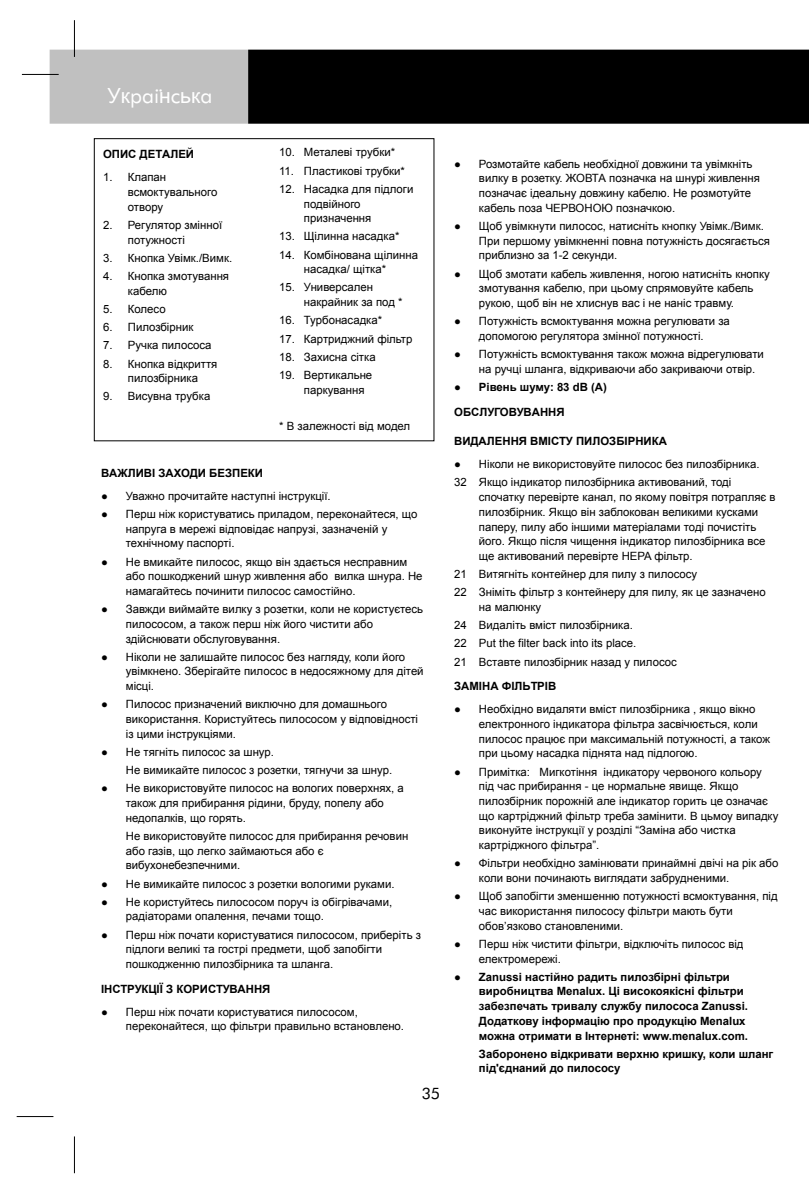
<style>
.page{position:relative;width:809px;height:1191px;background:#fff}
.page>*{position:absolute;margin:0;border:0;box-sizing:border-box;transform-origin:0 0}
.t1{font:21px "Futura Bk HU Book";letter-spacing:-.065em;color:#fff}
.t2{font:15.75px "Futura Bk HU Book";color:#000}
.t3{font:11.38px/14.7px "Arial";letter-spacing:-.01em;color:#000}
.t4{font:700 11.38px/14.7px "Arial";letter-spacing:-.005em;color:#000}
.t5{font:11.38px/14.7px "Arial";letter-spacing:-.03em;color:#000}
.t6{font:11.38px "Arial";letter-spacing:-.05em;color:#000}
.t7{font:700 11.38px "Arial";letter-spacing:.02em;color:#000}
.t8{font:700 11.38px "Arial";letter-spacing:-.095em;color:#000}
.t9{font:700 11.38px "Arial";letter-spacing:.015em;color:#000}
.t10{font:11.38px "Arial";letter-spacing:-.04em;color:#000}
.t11{font:700 11.38px "Arial";letter-spacing:-.035em;color:#000}
.s1{font-weight:400}
</style>
<div class="page">
<div style="left:50px;top:50px;width:198px;height:74px;background:#c0c0c0"></div>
<div style="left:248px;top:50px;width:561px;height:74px;background:#000"></div>
<hr style="left:74px;top:1136px;width:1px;height:37px;background:#000">
<hr style="left:17px;top:1116px;width:36px;height:1px;background:#000">
<hr style="left:22px;top:74px;width:37px;height:1px;background:#000">
<hr style="left:74px;top:20px;width:1px;height:37px;background:#000">
<div style="left:94px;top:138px;width:340px;height:303px;border:1px solid #000"></div>
<h1 class="t1" style="left:108px;top:86px;width:105px">Укр аїнська</h1>
<p class="t4" style="left:103px;top:147px;width:94px">ОПИС ДЕТА ЛЕЙ</p>
<p class="t3" style="left:128px;top:170px;width:90px;text-indent:-25px">1. Клапан<br>всм октува льного отвору</p>
<p class="t3" style="left:128px;top:218px;width:102px;text-indent:-25px">2. Регуля тор змінної потужності</p>
<p class="t3" style="left:103px;top:251px;width:131px">3. Кнопка Увім к./Вим к.</p>
<p class="t3" style="left:128px;top:269px;width:101px;text-indent:-25px">4. Кнопка зм отува ння ка белю</p>
<p class="t3" style="left:103px;top:302px;width:63px">5. Колесо</p>
<p class="t3" style="left:103px;top:320px;width:93px">6. Пилозбірник</p>
<p class="t3" style="left:103px;top:338px;width:108px">7. Ручка пилососа</p>
<p class="t3" style="left:103px;top:356px;width:114px;text-align:center">8. Кнопка відкриття пилозбірника</p>
<p class="t3" style="left:103px;top:389px;width:107px">9 . Висувна трубка</p>
<p class="t3" style="left:279px;top:145px;width:120px">10. Мета левітрубки*</p>
<p class="t10" style="left:279px;top:164px;width:130px">11. Пла стиковітрубки*</p>
<p class="t3" style="left:304px;top:181px;width:111px;text-indent:-25px">12. На са дка для підлоги подвійного<br>призна чення</p>
<p class="t3" style="left:279px;top:229px;width:124px">13. Щ ілинна на са дка *</p>
<p class="t3" style="left:279px;top:247px;width:138px;text-align:center">14. Комбінова на щ ілинна на са дка /щ ітка *</p>
<p class="t3" style="left:304px;top:280px;width:102px;text-indent:-25px">15. Универса лен<br>на кра йник за под *</p>
<p class="t3" style="left:279px;top:313px;width:107px">16. Турбона са дка *</p>
<p class="t3" style="left:279px;top:331px;width:134px">17. Ка ртриджнийф ільтр</p>
<p class="t3" style="left:279px;top:348px;width:96px;line-height:18.2px">18. За хисна сітка<br>19 . Вертика льне</p>
<p class="t3" style="left:304px;top:382px;width:60px">па ркува ння</p>
<p class="t3" style="left:279px;top:418px;width:132px">*В за лежностівід м одел</p>
<p class="t9" style="left:101px;top:466px;width:163px">ВА Ж ЛИВІЗАХОДИ БЕЗПЕКИ</p>
<p class="t6" style="left:101px;top:489px;width:234px">● Ува жно прочита йте на ступніінструкції.</p>
<p class="t3" style="left:126px;top:507px;width:292px;text-indent:-25px">● Перш ніж користува тись прила дом, перекона йтеся, щ о на пруга в м ережівідповіда є на прузі, за зна ченійу технічном у па спорті.</p>
<p class="t3" style="left:126px;top:554px;width:298px;text-indent:-25px">● Не вмика йте пилосос, я кщ о він зда є ться неспра вним<br>а бо пошкоджений шнур живлення а бо вилка шнура . Не на м а га йтесь починити пилососса м остійно.</p>
<p class="t3" style="left:126px;top:602px;width:299px;text-indent:-25px">● За вжди вийм а йте вилку з розетки, коли не користує тесь пилососом, а та кож перш ніж його чистити а бо<br>здійсню ва ти обслуговува ння .</p>
<p class="t3" style="left:126px;top:649px;width:301px;text-indent:-25px">● Ніколи не за лиша йте пилососбез на гля ду, коли його увім кнено. Зберіга йте пилососв нед ося жном у для дітей місці.</p>
<p class="t3" style="left:126px;top:697px;width:301px;text-indent:-25px">● Пилососпризна ченийвиклю чно для дом а шнього використа ння . Користуйтесь пилососом у від повідності із цим и інструкція м и.</p>
<p class="t3" style="left:126px;top:743px;width:268px;line-height:18.2px;text-indent:-25px">● Не тя гніть пилососза шнур.<br>Не вим ика йте пилососз розетки, тя гнучи за шнур.</p>
<p class="t3" style="left:126px;top:781px;width:277px;text-indent:-25px">● Не використовуйте пилососна вологихповерхня х, а та кож для прибира ння рідини, бруду, попелу а бо недопа лків, щ о горя ть.</p>
<p class="t3" style="left:126px;top:828px;width:284px">Не використовуйте пилососдля прибира ння речовин а бо га зів, щ о легко за йм а ю ться а бо є вибухонебезпечним и.</p>
<p class="t3" style="left:101px;top:876px;width:295px">● Не вимика йте пилососз розетки вологими рука ми.</p>
<p class="t3" style="left:126px;top:894px;width:268px;text-indent:-25px">● Не користуйтесь пилососом поруч із обігріва ча ми, ра діатора ми опа лення, печа ми тощ о.</p>
<p class="t3" style="left:126px;top:927px;width:296px;text-indent:-25px">● Перш ніж поча ти користува тися пилососом , приберіть з підлоги великіта гостріпредм ети, щ об за побігти пошкодженню пилозбірника та шла нга .</p>
<p class="t8" style="left:101px;top:982px;width:170px">ІНСТРУКЦІЇЗ КОРИСТУВАННЯ</p>
<p class="t3" style="left:126px;top:1004px;width:280px;text-indent:-25px">● Перш ніж поча ти користува тися пилососом , перекона йтеся , щ о ф ільтри пра вильно вста новлено.</p>
<h2 class="t2" style="left:421px;top:1086px;width:20px">35</h2>
<p class="t3" style="left:479px;top:156px;width:280px;text-indent:-25px">● Розм ота йте ка бель необхідноїд овжини та увім кніть вилку в розетку. Ж ОВТА позна чка на шнуріживлення позна ча є ідеа льну довжину ка белю . Не розм отуйте ка бель поза ЧЕРВОНОЮ позна чкою .</p>
<p class="t3" style="left:479px;top:219px;width:290px;text-indent:-25px">● Щ об увім кнути пилосос, на тисніть кнопку Увім к./Вим к.<br>При першом у увім кненніповна потужність д ося га є ться приблизно за 1-2 секунди.</p>
<p class="t3" style="left:479px;top:266px;width:293px;text-indent:-25px">● Щ об зм ота ти ка бель живлення , ногою на тисніть кнопку зм отува ння ка белю , при цьом у спря м овуйте ка бель рукою , щ об він не хлиснув ва сіне на ністра вм у.</p>
<p class="t3" style="left:454px;top:314px;width:275px;text-align:center">● Потужність всм октува ння м ожна регулю ва ти за допомогою регуля тора змінноїпотужності.</p>
<p class="t5" style="left:479px;top:347px;width:287px;text-indent:-25px">● Потужність всм октува ння та кож м ожна від регулю ва ти на ручцішла нга , відкрива ю чи а бо за крива ю чи отвір.</p>
<p class="t4" style="left:454px;top:374px;width:155px;line-height:24.7px"><span class="s1">●</span> Рівень шуму: 83 dB (A)<br>ОБСЛУГОВУВАННЯ</p>
<p class="t7" style="left:454px;top:435px;width:212px">ВИДА ЛЕННЯ ВМІСТУ ПИЛОЗБІРНИКА</p>
<p class="t3" style="left:454px;top:455px;width:307px;line-height:18.2px">● Ніколи не використовуйте пилососбез пилозбірника .<br>32 Я кщ о індика тор пилозбірника а ктивова ний, тоді</p>
<p class="t3" style="left:479px;top:490px;width:298px">споча тку перевірте ка на л, по я кому повітря потра пляє в пилозбірник. Я кщ о він за блокова н великим и куска м и<br>па перу, пилу а бо іншим и м а теріа ла м и тодіпочистіть його. Я кщ о після чищ ення індика тор пилозбірника все<br>щ е а ктивова нийперевірте H EPA ф ільтр.</p>
<p class="t3" style="left:454px;top:565px;width:312px;line-height:18.2px">21 Витя гніть контейнер для пилу з пилососу<br>22 Зніміть ф ільтр з контейнеру для пилу, я к це за зна чено</p>
<p class="t3" style="left:454px;top:598px;width:228px;line-height:18.2px;text-indent:25px">на малюнку<br>24 Вид а літь вміст пилозбірника .<br>22 Putth e filte rback into its place .<br>21 Вста вте пилозбірник на за д у пилосос</p>
<p class="t11" style="left:454px;top:680px;width:103px">ЗА МІНА Ф ІЛЬТРІВ</p>
<p class="t3" style="left:479px;top:702px;width:291px;text-indent:-25px">● Необхідно вид а ля ти вміст пилозбірника , я кщ о вікно електронного індика тора ф ільтра за свічю є ться , коли пилососпра цю є при ма ксима льнійпотужності, а та кож при цьому насадка піднята над підлогою .</p>
<p class="t3" style="left:479px;top:764px;width:302px;text-indent:-25px">● Примітка : Мигкотіння індика тору червоного кольору під ча сприбира ння - це норма льне я вищ е. Я кщ о пилозбірник порожнійа ле індика тор горить це озна ча є<br>щ о ка ртріджнийф ільтр треба за мінити. В цьм оу випа дку виконуйте інструкціїу розділі“За м іна а бо чистка<br>ка ртріджного ф ільтра ”.</p>
<p class="t3" style="left:479px;top:856px;width:300px;text-indent:-25px">● Фільтри необхідно за міню ва ти прина йм нідвічіна рік а бо коли вони почина ю ть вигля да ти за брудненим и.</p>
<p class="t3" style="left:479px;top:889px;width:301px;text-indent:-25px">● Щ об за побігти зм еншенню потужностівсм октува ння , під ча свикориста ння пилососу ф ільтри м а ю ть бути<br>обов’я зково ста новленим и.</p>
<p class="t3" style="left:479px;top:936px;width:267px;text-indent:-25px">● Перш ніж чистити ф ільтри, відклю чіть пилососвід електром ережі.</p>
<p class="t4" style="left:479px;top:969px;width:270px;text-indent:-25px"><span class="s1">●</span> Z anus s i настійно ра дить пилозбірніф ільтри виробництва Me nalux. Цівисокоя кісніф ільтри забезпеча ть тривалу службу пилососа Z anus s i.<br>Додаткову інф ормацію про продукцію Me nalux можна отрима ти в Інтернеті: w w w .m e nalux.com .</p>
<p class="t4" style="left:479px;top:1046px;width:299px">Заборонено відкрива ти верхню кришку, коли шланг під'є днаний до пилососу</p>
</div>
